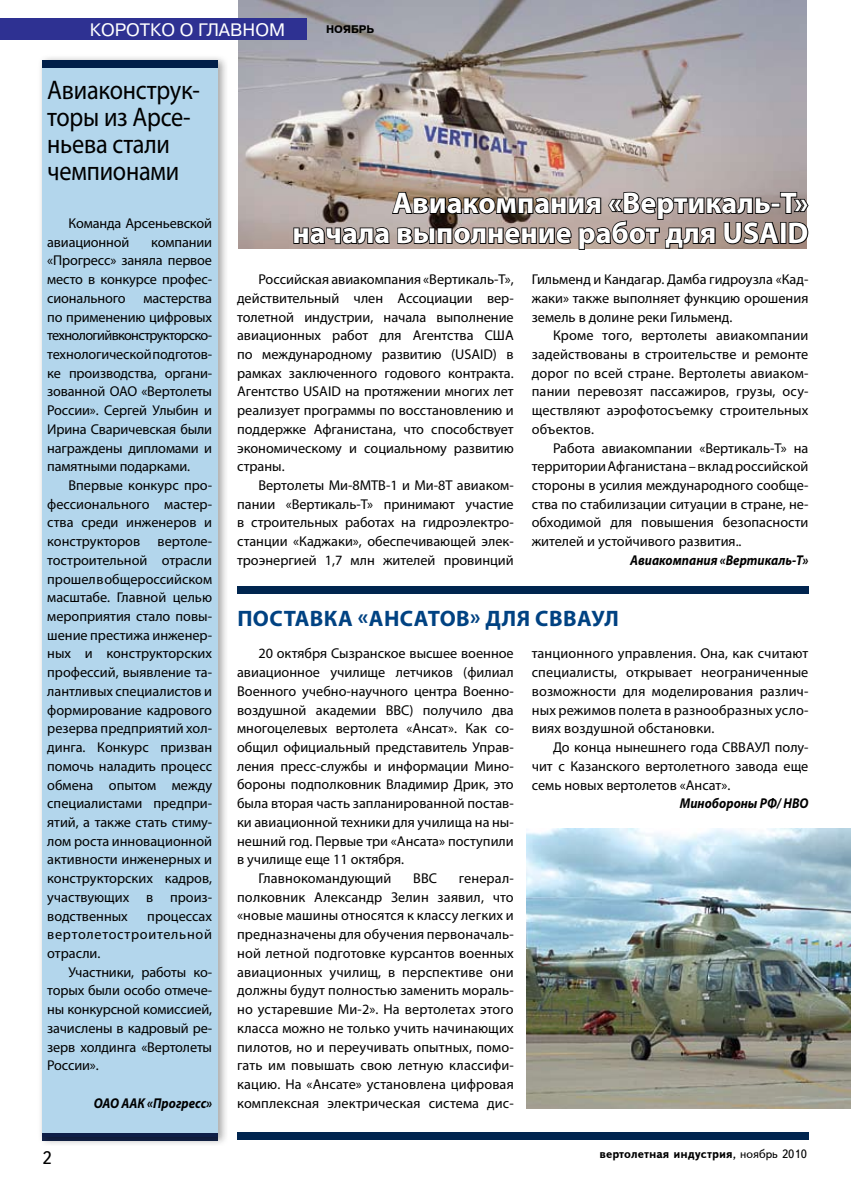
<style>
.page{position:relative;width:851px;height:1191px;background:#fff}
.page>*{position:absolute;margin:0;border:0;box-sizing:border-box;transform-origin:0 0}
.t1{font:700 30px/30px "Myriad Pro";color:#fff;text-align:right}
.t2{font:27px/27px "Myriad Pro";letter-spacing:-.01em;color:#000;scale:.9 1}
.t3{font:700 22.35px "Myriad Pro";letter-spacing:.02em;color:#004282}
.t4{font:18px "Pragmatica C";color:#fff}
.t5{font:18px "Text Book Cyrillic";color:#000}
.t6{font:14.25px/18.8px "Myriad Pro";color:#000;text-align:justify}
.t7{font:italic 700 14.25px "Myriad Pro";color:#000;scale:.9 1}
.t8{font:700 12px "Text";color:#000}
.t9{font:700 10.5px "Pragmatica";color:#000}
.s1{font-family:"Text Book Cyrillic";font-weight:400}
</style>
<div class="page">
<img style="left:239px;top:0;width:567px;height:249px">
<div style="left:237px;top:1131px;width:571px;height:8px;background:#00254f"></div>
<div style="left:0;top:18px;width:306px;height:21px;background:#2e3192"></div>
<div style="left:36px;top:53px;width:191px;height:1093px;background:#000;opacity:.35"></div>
<div style="left:43px;top:60px;width:175px;height:1076px;background:#b3d6ec"></div>
<div style="left:237px;top:586px;width:571px;height:8px;background:#00254f"></div>
<img style="left:292px;top:122px;width:517px;height:128px">
<img style="left:526px;top:828px;width:324px;height:280px">
<p class="t4" style="left:90px;top:19px;width:197px">КОРОТКО О ГЛАВНОМ</p>
<p class="t9" style="left:326px;top:23px;width:50px">ноябрь</p>
<h2 class="t2" style="left:47px;top:76px;width:171px">Авиаконструк&shy;торы из Арсе&shy;ньева стали чемпионами</h2>
<p class="t6" style="left:47px;top:214px;width:166px;text-indent:21px">Команда Арсеньевской авиационной</p>
<p class="t6" style="left:47px;top:232px;width:166px;text-indent:104px">компании «Прогресс» заняла первое место в конкурсе профес&shy;сионального</p>
<p class="t6" style="left:47px;top:288px;width:166px;text-indent:96px">мастерства по применению цифровых технологий в конструкторско&shy;технологической подготов&shy;ке производства, органи&shy;зованной ОАО «Вертолеты России». Сергей Улыбин и Ирина Сваричевская были награждены дипломами и памятными подарками.</p>
<p class="t6" style="left:47px;top:475px;width:166px;text-indent:21px">Впервые конкурс про&shy;фессионального мастер&shy;ства среди инженеров и конструкторов вертоле&shy;тостроительной отрасли прошел в общероссийском масштабе. Главной целью мероприятия стало повы&shy;шение престижа инженер&shy;ных и конструкторских профессий, выявление та&shy;лантливых специалистов и формирование кадрового резерва предприятий хол&shy;динга. Конкурс призван помочь наладить процесс обмена опытом между специалистами предпри&shy;ятий, а также стать стиму&shy;лом роста инновационной активности инженерных и конструкторских кадров, участвующих в произ&shy;водственных</p>
<p class="t6" style="left:47px;top:906px;width:166px;text-indent:100px">процессах вертолетостроительной отрасли.</p>
<p class="t6" style="left:47px;top:962px;width:166px;text-indent:21px">Участники, работы ко&shy;торых были особо отмече&shy;ны конкурсной комиссией, зачислены в кадровый ре&shy;зерв холдинга «Вертолеты России».</p>
<p class="t7" style="left:94px;top:1093px;width:133px">ОАО ААК «Прогресс»</p>
<h1 class="t1" style="left:292px;top:187px;width:517px">Авиакомпания «Вертикаль-Т» начала выполнение работ для USAID</h1>
<p class="t6" style="left:237px;top:270px;width:278px;text-indent:21px">Российская авиакомпания «Вертикаль-Т», действительный член Ассоциации вер&shy;толетной индустрии, начала выполнение авиационных работ для Агентства США по международному развитию (USAID) в рамках заключенного годового контракта.<br>Агентство USAID на протяжении многих лет реализует программы по восстановлению и поддержке Афганистана, что способствует экономическому и социальному развитию страны.</p>
<p class="t6" style="left:237px;top:475px;width:278px;text-indent:21px">Вертолеты Ми-8МТВ-1 и Ми-8Т авиаком&shy;пании «Вертикаль-Т» принимают участие в строительных работах на гидроэлектро&shy;станции «Каджаки», обеспечивающей элек&shy;троэнергией 1,7 млн жителей провинций</p>
<p class="t6" style="left:531px;top:270px;width:278px">Гильменд и Кандагар. Дамба гидроузла «Кад&shy;жаки» также выполняет функцию орошения земель в долине реки Гильменд.</p>
<p class="t6" style="left:531px;top:326px;width:278px;text-indent:21px">Кроме того, вертолеты авиакомпании задействованы в строительстве и ремонте дорог по всей стране. Вертолеты авиаком&shy;пании перевозят пассажиров, грузы, осу&shy;ществляют аэрофотосъемку строительных объектов.</p>
<p class="t6" style="left:531px;top:438px;width:278px;text-indent:21px">Работа авиакомпании «Вертикаль-Т» на территории Афганистана – вклад российской стороны в усилия международного сообще&shy;ства по стабилизации ситуации в стране, не&shy;обходимой для повышения безопасности жителей и устойчивого развития..</p>
<p class="t7" style="left:630px;top:551px;width:199px">Авиакомпания «Вертикаль-Т»</p>
<h3 class="t3" style="left:237px;top:604px;width:313px">Поставка «Ансатов» для СВВА</h3>
<h3 class="t3" style="left:591px;top:604px;width:28px">УЛ</h3>
<p class="t6" style="left:258px;top:644px;width:257px">20 октября Сызранское высшее военное</p>
<p class="t6" style="left:237px;top:663px;width:278px">авиационное училище летчиков (филиал</p>
<p class="t6" style="left:237px;top:681px;width:278px">Военного учебно-научного центра Военно-</p>
<p class="t6" style="left:237px;top:700px;width:278px">воздушной академии ВВС) получило два</p>
<p class="t6" style="left:237px;top:719px;width:278px">многоцелевых вертолета «Ансат». Как со-</p>
<p class="t6" style="left:237px;top:737px;width:278px">общил официальный представитель Управ-</p>
<p class="t6" style="left:237px;top:756px;width:278px">ления пресс-службы и информации Мино-</p>
<p class="t6" style="left:237px;top:775px;width:278px">бороны подполковник Владимир Дрик, это</p>
<p class="t6" style="left:237px;top:794px;width:278px">была вторая часть запланированной постав-</p>
<p class="t6" style="left:237px;top:812px;width:278px">ки авиационной техники для училища на ны-</p>
<p class="t6" style="left:237px;top:831px;width:278px">нешний год. Первые три «Ансата» поступили</p>
<p class="t6" style="left:237px;top:850px;width:168px">в училище еще 11 октября.</p>
<p class="t6" style="left:258px;top:868px;width:135px">Главнокомандующий</p>
<p class="t6" style="left:413px;top:868px;width:25px">ВВС</p>
<p class="t6" style="left:237px;top:868px;width:278px;text-indent:222px">генерал&shy;полковник Александр Зелин заявил, что «новые машины относятся к классу легких и предназначены для обучения первоначаль&shy;ной летной подготовке курсантов военных авиационных училищ, в перспективе они должны будут полностью заменить мораль&shy;но устаревшие Ми-2». На вертолетах этого класса можно не только учить начинающих пилотов, но и переучивать опытных, помо&shy;гать им повышать свою летную классифи&shy;кацию. На «Ансате» установлена цифровая комплексная электрическая система дис-</p>
<p class="t6" style="left:531px;top:644px;width:278px">танционного управления. Она, как считают специалисты, открывает неограниченные возможности для моделирования различ&shy;ных режимов полета в разнообразных усло&shy;виях воздушной обстановки.</p>
<p class="t6" style="left:531px;top:737px;width:278px;text-indent:21px">До конца нынешнего года СВВАУЛ полу&shy;чит с Казанского вертолетного завода еще семь новых вертолетов «Ансат».</p>
<p class="t7" style="left:679px;top:794px;width:144px">Минобороны РФ/ НВО</p>
<p class="t5" style="left:43px;top:1148px;width:11px">2</p>
<p class="t8" style="left:599px;top:1146px;width:209px">вертолетная индустрия<span class="s1">, ноябрь 2010</span></p>
</div>
